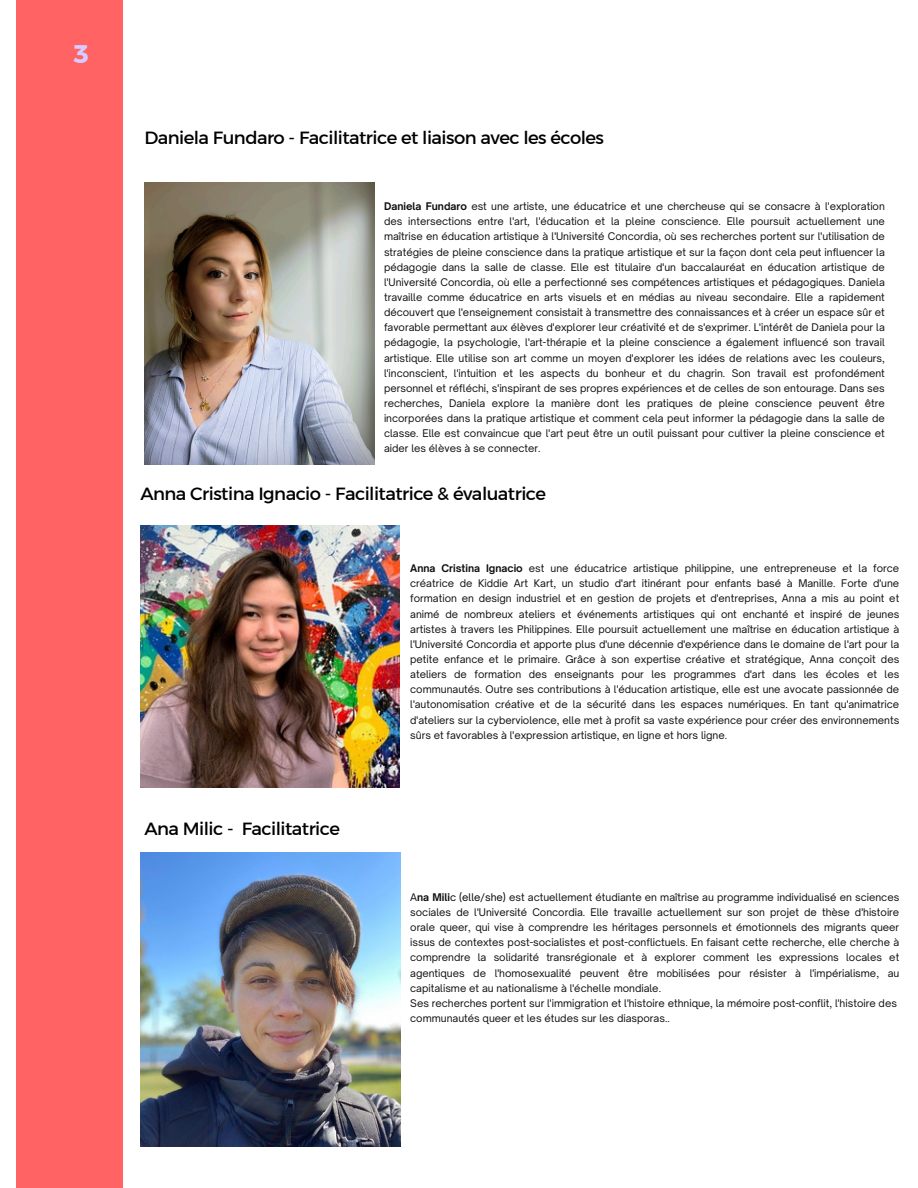
<style>
.page{position:relative;width:918px;height:1188px;background:#fff}
.page>*{position:absolute;margin:0;border:0;box-sizing:border-box;transform-origin:0 0}
.t1{font:25.35px "Kief Montaser Bold";color:#d5ccff}
.t2{font:18px "Kief Montaser Regular";letter-spacing:-.03em;color:#000}
.t3{font:10.05px/15.1px "Open Sauce One";color:#0e0f0e;text-align:justify}
.s1{font-weight:700}
.s2{color:#000}
</style>
<div class="page">
<div style="left:16px;top:0;width:107px;height:1188px;background:#ff6363"></div>
<img style="left:141px;top:525px;width:258px;height:262px">
<img style="left:141px;top:853px;width:260px;height:293px">
<img style="left:145px;top:182px;width:229px;height:283px">
<p class="t1" style="left:73px;top:39px;width:17px">3</p>
<h1 class="t2" style="left:144px;top:127px;width:461px">Daniela Fundaro - Facilitatrice et liaison avec les écoles</h1>
<h1 class="t3" style="left:384px;top:199px;width:502px"><span class="s1">Daniela Fundaro</span> est une artiste, une éducatrice et une chercheuse qui se consacre à l'exploration des intersections entre l'art, l'éducation et la pleine conscience. Elle poursuit actuellement une maîtrise en éducation artistique à l'Université Concordia, où ses recherches portent sur l'utilisation de stratégies de pleine conscience dans la pratique artistique et sur la façon dont cela peut influencer la pédagogie dans la salle de classe. Elle est titulaire d'un baccalauréat en éducation artistique de l'Université Concordia, où elle a perfectionné ses compétences artistiques et pédagogiques. Daniela travaille comme éducatrice en arts visuels et en médias au niveau secondaire. Elle a rapidement découvert que l'enseignement consistait à transmettre des connaissances et à créer un espace sûr et favorable permettant aux élèves d'explorer leur créativité et de s'exprimer. L'intérêt de Daniela pour la pédagogie, la psychologie, l'art-thérapie et la pleine conscience a également influencé son travail artistique. Elle utilise son art comme un moyen d'explorer les idées de relations avec les couleurs, l'inconscient, l'intuition et les aspects du bonheur et du chagrin. Son travail est profondément personnel et réfléchi, s'inspirant de ses propres expériences et de celles de son entourage. Dans ses recherches, Daniela explore la manière dont les pratiques de pleine conscience peuvent être incorporées dans la pratique artistique et comment cela peut informer la pédagogie dans la salle de classe. Elle est convaincue que l'art peut être un outil puissant pour cultiver la pleine conscience et aider les élèves à se connecter.</h1>
<p class="t2" style="left:140px;top:483px;width:407px">Anna Cristina Ignacio - Facilitatrice &amp; évaluatrice</p>
<p class="t2" style="left:144px;top:818px;width:197px">Ana Milic - Facilitatrice</p>
<p class="t3" style="left:410px;top:561px;width:491px"><span class="s1">Anna Cristina Ignacio</span> est une éducatrice artistique philippine, une entrepreneuse et la force créatrice de Kiddie Art Kart, un studio d'art itinérant pour enfants basé à Manille. Forte d'une formation en design industriel et en gestion de projets et d'entreprises, Anna a mis au point et animé de nombreux ateliers et événements artistiques qui ont enchanté et inspiré de jeunes artistes à travers les Philippines. Elle poursuit actuellement une maîtrise en éducation artistique à l'Université Concordia et apporte plus d'une décennie d'expérience dans le domaine de l'art pour la petite enfance et le primaire. Grâce à son expertise créative et stratégique, Anna conçoit des ateliers de formation des enseignants pour les programmes d'art dans les écoles et les communautés. Outre ses contributions à l'éducation artistique, elle est une avocate passionnée de l'autonomisation créative et de la sécurité dans les espaces numériques. En tant qu'animatrice d'ateliers sur la cyberviolence, elle met à profit sa vaste expérience pour créer des environnements sûrs et favorables à l'expression artistique, en ligne et hors ligne.</p>
<p class="t3" style="left:410px;top:889px;width:491px">A<span class="s1">na Mili</span><span class="s2">c (elle/she)</span> est actuellement étudiante en maîtrise au programme individualisé en sciences sociales de l'Université Concordia. Elle travaille actuellement sur son projet de thèse d'histoire orale queer, qui vise à comprendre les héritages personnels et émotionnels des migrants queer issus de contextes post-socialistes et post-conflictuels. En faisant cette recherche, elle cherche à comprendre la solidarité transrégionale et à explorer comment les expressions locales et agentiques de l'homosexualité peuvent être mobilisées pour résister à l'impérialisme, au capitalisme et au nationalisme à l'échelle mondiale.</p>
<p class="t3" style="left:410px;top:995px;width:488px">Ses recherches portent sur l'immigration et l'histoire ethnique, la mémoire post-conflit, l'histoire des communautés queer et les études sur les diasporas..</p>
</div>
